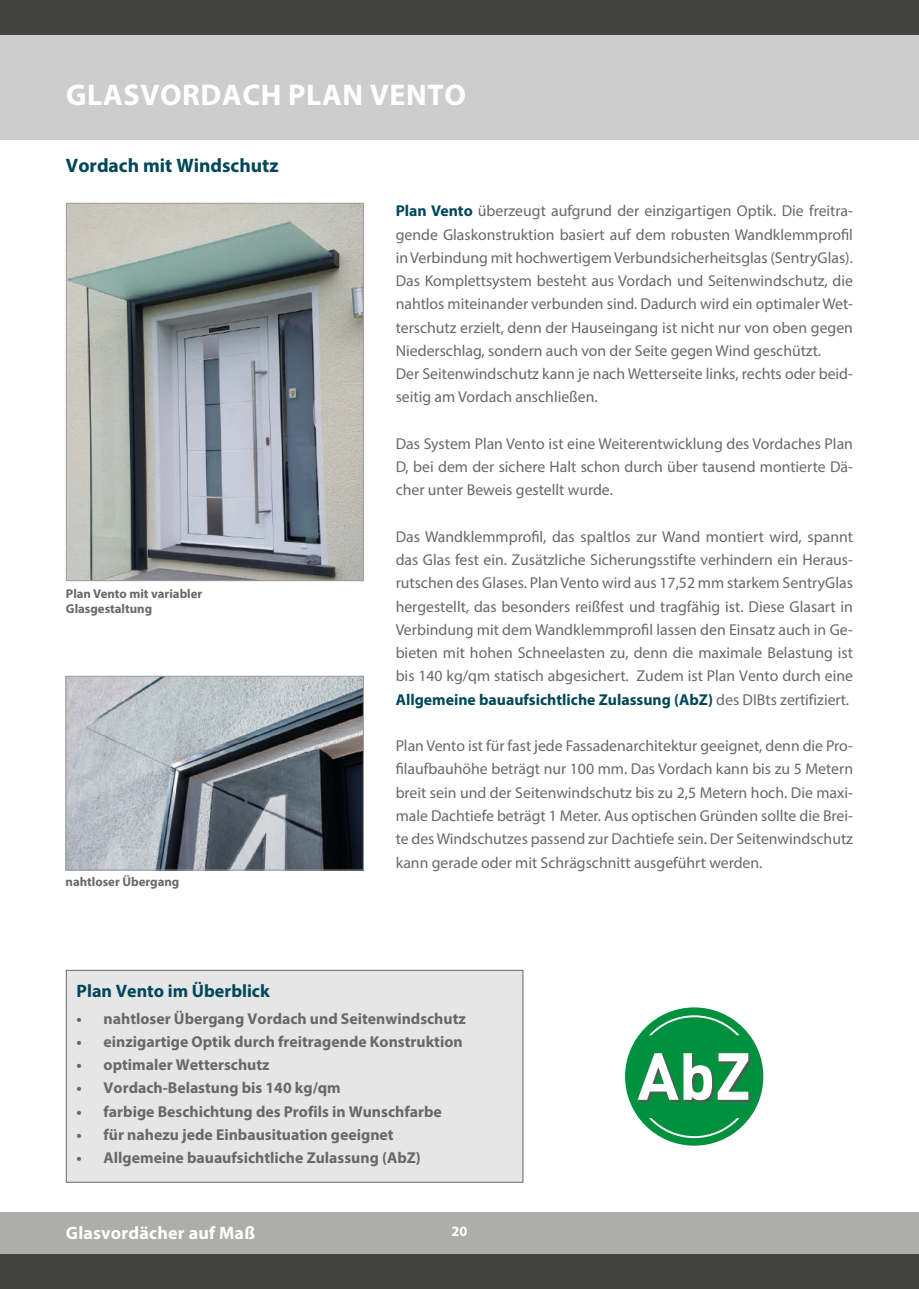
<style>
.page{position:relative;width:919px;height:1289px;background:#fff}
.page>*{position:absolute;margin:0;border:0;box-sizing:border-box;transform-origin:0 0}
.t1{font:700 30px "Myriad Pro";letter-spacing:.02em;color:#fff}
.t2{font:700 19.5px "Myriad Pro";color:#00475a}
.t3{font:700 18px "Myriad Pro";color:#00475a}
.t4{font:700 18px "Myriad Pro";letter-spacing:.01em;color:#fff}
.t5{font:15.75px/23.2px "Myriad Pro";color:#696868;text-align:justify}
.t6{font:700 15.75px "Myriad Pro";color:#696868}
.t7{font:700 14.25px "Myriad Pro";color:#fff}
.t8{font:700 12.75px/15.3px "Myriad Pro";color:#696868}
.s1{font-weight:700;color:#00475a}
</style>
<div class="page">
<div style="left:66px;top:969px;width:457px;height:213px;background:#e6e6e6;border:1px solid #696868"></div>
<div style="left:0;top:33px;width:918px;height:106px;background:#cdcdcd"></div>
<div style="left:0;top:0;width:918px;height:34px;background:#424241"></div>
<div style="left:0;top:1212px;width:918px;height:76px;background:#adadac"></div>
<div style="left:0;top:1254px;width:918px;height:34px;background:#424241"></div>
<img style="left:68px;top:678px;width:294px;height:190px">
<div style="left:66px;top:676px;width:298px;height:194px;border:1px solid #9d9d9d"></div>
<img style="left:68px;top:205px;width:294px;height:374px">
<div style="left:66px;top:203px;width:298px;height:378px;border:1px solid #9d9d9d"></div>
<div style="left:625px;top:1007px;width:138px;height:138px;background:#00913e;border-radius:50%"></div>
<svg style="left:649px;top:1015px;width:90px;height:20px"></svg>
<svg style="left:649px;top:1118px;width:90px;height:20px"></svg>
<svg style="left:637px;top:1053px;width:113px;height:49px"></svg>
<h1 class="t1" style="left:66px;top:76px;width:401px">GLASVORDACH PLAN VENTO</h1>
<p class="t2" style="left:66px;top:153px;width:214px">Vordach mit Windschutz</p>
<p class="t8" style="left:66px;top:585px;width:138px">Plan Vento mit variabler<br>Glasgestaltung</p>
<p class="t8" style="left:66px;top:873px;width:115px">nahtloser Übergang</p>
<p class="t5" style="left:395px;top:199px;width:459px;text-align:left"><span class="s1">Plan Vento</span> überzeugt aufgrund der einzigartigen Optik. Die freitra&shy;gende Glaskonstruktion basiert auf dem robusten Wandklemmprofil in Verbindung mit hochwertigem Verbundsicherheitsglas (SentryGlas).<br>Das Komplettsystem besteht aus Vordach und Seitenwindschutz, die nahtlos miteinander verbunden sind. Dadurch wird ein optimaler Wet&shy;terschutz erzielt, denn der Hauseingang ist nicht nur von oben gegen Niederschlag, sondern auch von der Seite gegen Wind geschützt.<br>Der Seitenwindschutz kann je nach Wetterseite links, rechts oder beid&shy;seitig am Vordach anschließen.</p>
<p class="t5" style="left:395px;top:431px;width:459px">Das System Plan Vento ist eine Weiterentwicklung des Vordaches Plan D, bei dem der sichere Halt schon durch über tausend montierte Dä&shy;cher unter Beweis gestellt wurde.</p>
<p class="t5" style="left:395px;top:524px;width:459px">Das Wandklemmprofil, das spaltlos zur Wand montiert wird, spannt das Glas fest ein. Zusätzliche Sicherungsstifte verhindern ein Heraus&shy;rutschen des Glases. Plan Vento wird aus 17,52 mm starkem SentryGlas hergestellt, das besonders reißfest und tragfähig ist. Diese Glasart in Verbindung mit dem Wandklemmprofil lassen den Einsatz auch in Ge&shy;bieten mit hohen Schneelasten zu, denn die maximale Belastung ist bis 140 kg/qm statisch abgesichert. Zudem ist Plan Vento durch eine <span class="s1">Allgemeine bauaufsichtliche Zulassung (AbZ)</span> des DIBts zertifiziert.</p>
<p class="t5" style="left:395px;top:734px;width:459px">Plan Vento ist für fast jede Fassadenarchitektur geeignet, denn die Pro&shy;filaufbauhöhe beträgt nur 100 mm. Das Vordach kann bis zu 5 Metern breit sein und der Seitenwindschutz bis zu 2,5 Metern hoch. Die maxi&shy;male Dachtiefe beträgt 1 Meter. Aus optischen Gründen sollte die Brei&shy;te des Windschutzes passend zur Dachtiefe sein. Der Seitenwindschutz kann gerade oder mit Schrägschnitt ausgeführt werden.</p>
<p class="t3" style="left:77px;top:978px;width:195px">Plan Vento im Überblick</p>
<p class="t6" style="left:77px;top:1007px;width:391px">• nahtloser Übergang Vordach und Seitenwindschutz</p>
<p class="t6" style="left:77px;top:1031px;width:387px">• einzigartige Optik durch freitragende Konstruktion</p>
<p class="t6" style="left:77px;top:1054px;width:194px">• optimaler Wetterschutz</p>
<p class="t6" style="left:77px;top:1077px;width:266px">• Vordach-Belastung bis 140 kg/qm</p>
<p class="t6" style="left:77px;top:1100px;width:367px">• farbige Beschichtung des Profils in Wunschfarbe</p>
<p class="t6" style="left:77px;top:1124px;width:318px">• für nahezu jede Einbausituation geeignet</p>
<p class="t6" style="left:77px;top:1147px;width:346px">• Allgemeine bauaufsichtliche Zulassung (AbZ)</p>
<p class="t4" style="left:66px;top:1220px;width:191px">Glasvordächer auf Maß</p>
<p class="t7" style="left:451px;top:1221px;width:17px">20</p>
</div>
